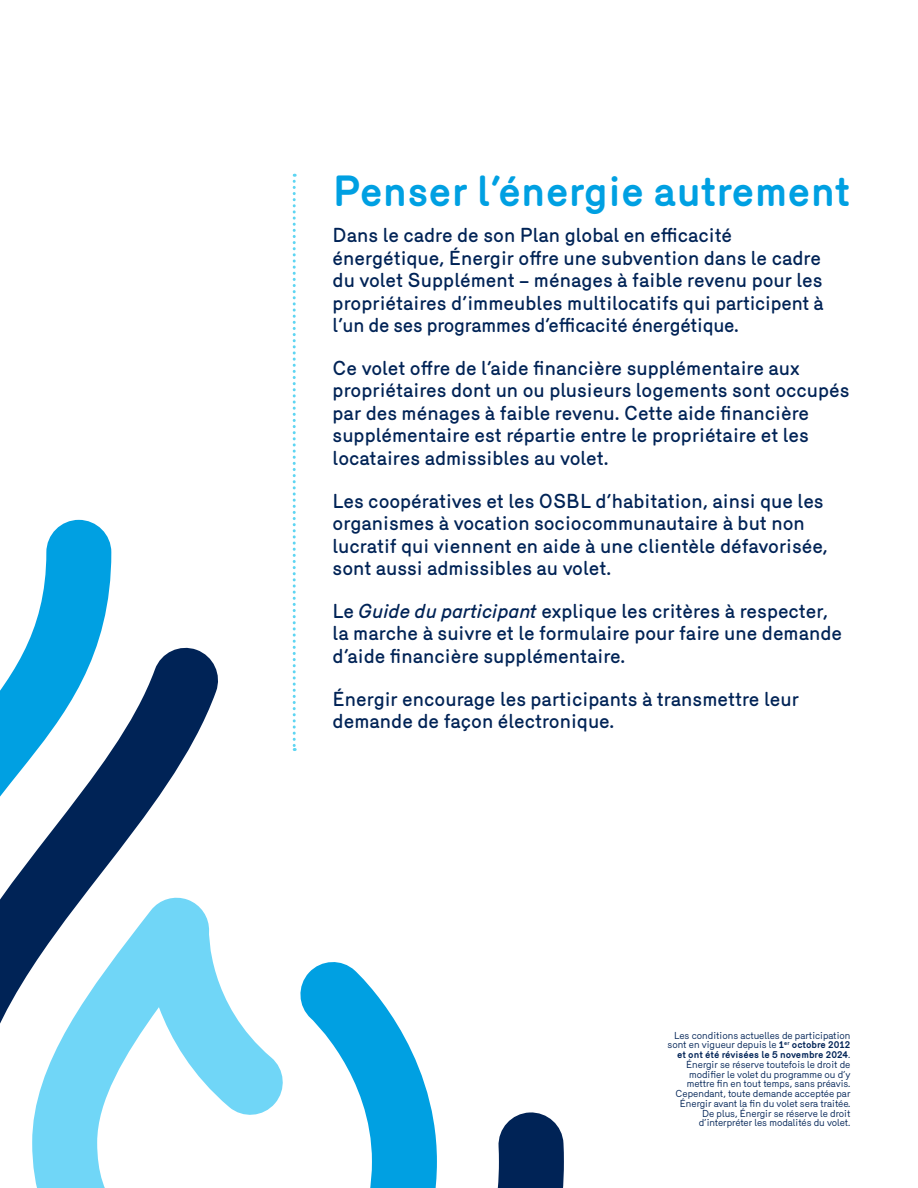
<style>
.page{position:relative;width:918px;height:1188px;background:#fff}
.page>*{position:absolute;margin:0;border:0;box-sizing:border-box;transform-origin:0 0}
.Energir_Sous-titre_principal{font:700 42px "Merkury";color:#00a0e2}
.Energir_Introduction{font:500 19.5px/22.5px "Merkury";color:#002356}
.Energir_Note{font:9.75px/9.8px "Merkury";color:#002356;text-align:right}
.s1{font-style:italic}
.s2{font-weight:700}
</style>
<div class="page">
<svg style="left:293px;top:174px;width:3px;height:577px"></svg>
<svg style="left:0;top:647px;width:218px;height:377px"></svg>
<svg style="left:0;top:520px;width:111px;height:354px"></svg>
<svg style="left:497px;top:1112px;width:67px;height:76px;background:#1f3e6b"></svg>
<svg style="left:300px;top:962px;width:137px;height:226px"></svg>
<svg style="left:32px;top:895px;width:251px;height:293px"></svg>
<p class="Energir_Sous-titre_principal" style="left:333px;top:160px;width:519px">Penser l’énergie autrement</p>
<p class="Energir_Introduction" style="left:333px;top:222px;width:492px">Dans le cadre de son Plan global en efficacité énergétique, Énergir offre une subvention dans le cadre du volet Supplément – ménages à faible revenu pour les propriétaires d’immeubles multilocatifs qui participent à l’un de ses programmes d’efficacité énergétique.</p>
<p class="Energir_Introduction" style="left:333px;top:355px;width:518px">Ce volet offre de l’aide financière supplémentaire aux propriétaires dont un ou plusieurs logements sont occupés par des ménages à faible revenu. Cette aide financière supplémentaire est répartie entre le propriétaire et les locataires admissibles au volet.</p>
<p class="Energir_Introduction" style="left:333px;top:488px;width:497px">Les coopératives et les OSBL d’habitation, ainsi que les organismes à vocation sociocommunautaire à but non lucratif qui viennent en aide à une clientèle défavorisée, sont aussi admissibles au volet.</p>
<p class="Energir_Introduction" style="left:333px;top:598px;width:511px">Le <span class="s1">Guide du participant</span> explique les critères à respecter, la marche à suivre et le formulaire pour faire une demande d’aide financière supplémentaire.</p>
<p class="Energir_Introduction" style="left:333px;top:686px;width:468px">Énergir encourage les participants à transmettre leur demande de façon électronique.</p>
<p class="Energir_Note" style="left:668px;top:1029px;width:184px">Les conditions actuelles de participation sont en vigueur depuis le <span class="s2">1</span><sup>er</sup> <span class="s2">octobre 2012 et ont été révisées le 5 novembre 2024</span>.<br>Énergir se réserve toutefois le droit de modifier le volet du programme ou d’y mettre fin en tout temps, sans préavis.<br>Cependant, toute demande acceptée par Énergir avant la fin du volet sera traitée.<br>De plus, Énergir se réserve le droit d’interpréter les modalités du volet.</p>
</div>
